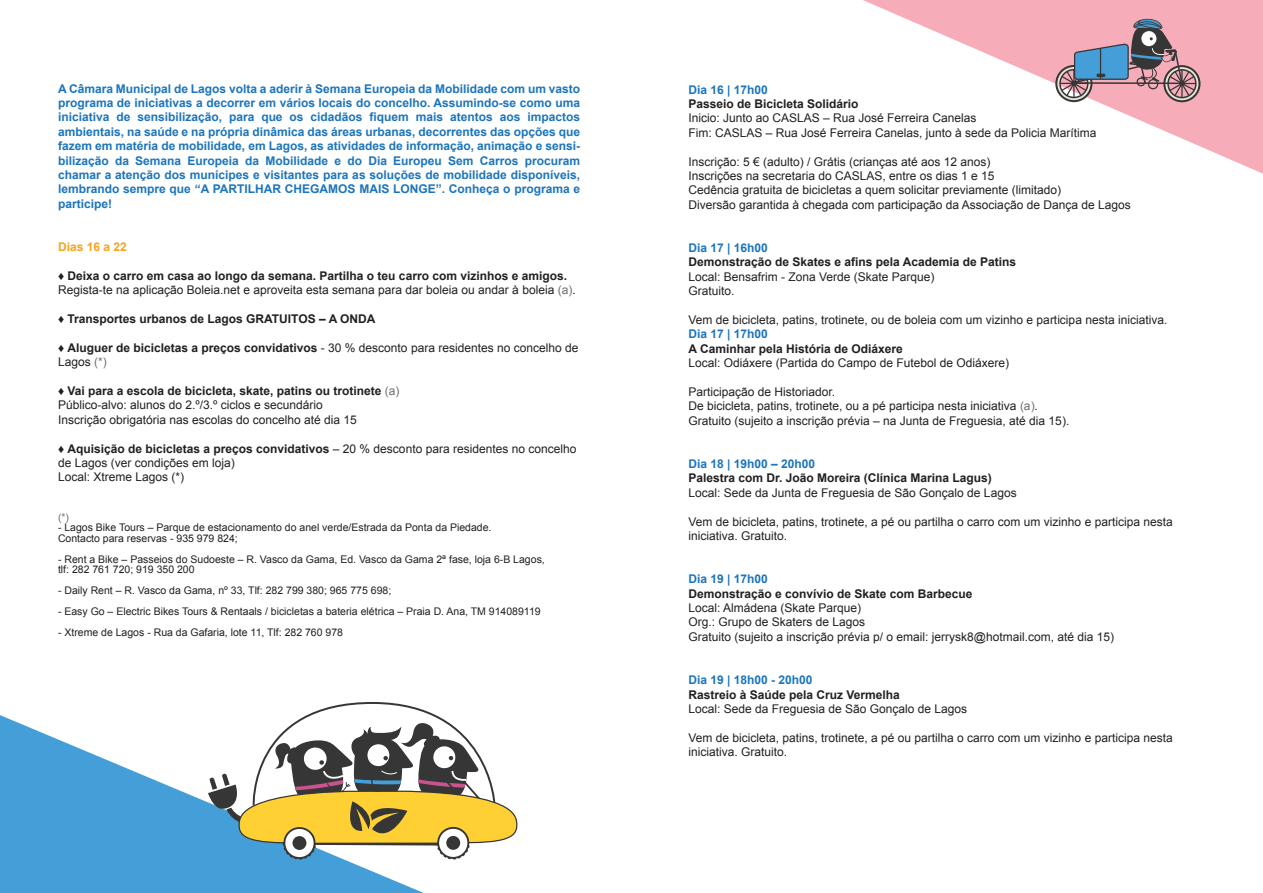
<style>
.page{position:relative;width:1263px;height:893px;background:#fff}
.page>*{position:absolute;margin:0;border:0;box-sizing:border-box;transform-origin:0 0}
.t1{font:12px/14.4px "Arial";color:#231f20}
.t2{font:700 12px/14.4px "Arial";color:#1c75bc;text-align:justify}
.t3{font:700 12px "Arial";color:#231f20}
.t4{font:700 12px "Arial";color:#f6a31e}
.t5{font:10.5px/10.5px "Arial";color:#231f20}
.t6{font:10.5px "Arial";color:#6d6e71}
.s1{font-weight:700}
.s2{color:#6d6e71}
.s3{font-weight:400}
</style>
<div class="page">
<svg style="left:0;top:715px;width:424px;height:178px;fill:#449fd8"></svg>
<svg style="left:863px;top:0;width:400px;height:174px"></svg>
<div style="left:1163px;top:65px;width:37px;height:37px;border:2px solid #363636;border-radius:50%"></div>
<div style="left:1055px;top:65px;width:37px;height:37px;border:2px solid #363636;border-radius:50%"></div>
<svg style="left:1056px;top:19px;width:143px;height:82px;background:#b093a3"></svg>
<hr style="left:1100px;top:48px;width:1px;height:31px;background:#363636">
<svg style="left:208px;top:702px;width:309px;height:160px"></svg>
<div style="left:285px;top:829px;width:29px;height:28px;background:#fff;border-radius:50%"></div>
<div style="left:439px;top:829px;width:28px;height:28px;background:#fff;border-radius:50%"></div>
<div style="left:292px;top:836px;width:14px;height:14px;background:#353635;border-radius:50%"></div>
<div style="left:446px;top:836px;width:14px;height:14px;background:#353635;border-radius:50%"></div>
<p class="t2" style="left:58px;top:81px;width:524px">A Câmara Municipal de Lagos volta a aderir à Semana Europeia da Mobilidade com um vasto programa de iniciativas a decorrer em vários locais do concelho. Assumindo-se como uma iniciativa de sensibilização, para que os cidadãos fiquem mais atentos aos impactos ambientais, na saúde e na própria dinâmica das áreas urbanas, decorrentes das opções que fazem em matéria de mobilidade, em Lagos, as atividades de informação, animação e sensi&shy;bilização da Semana Europeia da Mobilidade e do Dia Europeu Sem Carros procuram chamar a atenção dos munícipes e visitantes para as soluções de mobilidade disponíveis, lembrando sempre que “A PARTILHAR CHEGAMOS MAIS LONGE”. Conheça o programa e participe!</p>
<p class="t4" style="left:58px;top:238px;width:70px">Dias 16 a 22</p>
<p class="t1" style="left:58px;top:268px;width:519px">♦ <span class="s1">Deixa o carro em casa ao longo da semana. Partilha o teu carro com vizinhos e amigos.<br></span>Regista-te na aplicação Boleia.net e aproveita esta semana para dar boleia ou andar à boleia <span class="s2">(a)</span>.</p>
<p class="t3" style="left:58px;top:310px;width:319px"><span class="s3">♦</span> Transportes urbanos de Lagos GRATUITOS – A ONDA</p>
<p class="t1" style="left:58px;top:340px;width:522px">♦ <span class="s1">Aluguer de bicicletas a preços convidativos</span> - 30 % desconto para residentes no concelho de<br>Lagos <span class="s2">(*)</span></p>
<p class="t1" style="left:58px;top:383px;width:343px">♦ <span class="s1">Vai para a escola de bicicleta, skate, patins ou trotinete</span> <span class="s2">(a)<br></span>Público-alvo: alunos do 2.º/3.º ciclos e secundário<br>Inscrição obrigatória nas escolas do concelho até dia 15</p>
<p class="t1" style="left:58px;top:441px;width:520px">♦ <span class="s1">Aquisição de bicicletas a preços convidativos</span> – 20 % desconto para residentes no concelho de Lagos (ver condições em loja)<br>Local: Xtreme Lagos (*)</p>
<p class="t6" style="left:58px;top:510px;width:13px">(*)</p>
<p class="t5" style="left:58px;top:522px;width:435px">- Lagos Bike Tours – Parque de estacionamento do anel verde/Estrada da Ponta da Piedade.<br>Contacto para reservas - 935 979 824;</p>
<p class="t5" style="left:58px;top:554px;width:488px">- Rent a Bike – Passeios do Sudoeste – R. Vasco da Gama, Ed. Vasco da Gama 2ª fase, loja 6-B Lagos, tlf: 282 761 720; 919 350 200</p>
<p class="t5" style="left:58px;top:585px;width:335px">- Daily Rent – R. Vasco da Gama, nº 33, Tlf: 282 799 380; 965 775 698;</p>
<p class="t5" style="left:58px;top:606px;width:484px">- Easy Go – Electric Bikes Tours &amp; Rentaals / bicicletas a bateria elétrica – Praia D. Ana, TM 914089119</p>
<p class="t5" style="left:58px;top:627px;width:287px">- Xtreme de Lagos - Rua da Gafaria, lote 11, Tlf: 282 760 978</p>
<p class="t2" style="left:688px;top:82px;width:81px">Dia 16 | 17h00</p>
<p class="t3" style="left:688px;top:95px;width:172px">Passeio de Bicicleta Solidário</p>
<p class="t1" style="left:688px;top:111px;width:410px">Inicio: Junto ao CASLAS – Rua José Ferreira Canelas<br>Fim: CASLAS – Rua José Ferreira Canelas, junto à sede da Policia Marítima</p>
<p class="t1" style="left:688px;top:154px;width:444px">Inscrição: 5 € (adulto) / Grátis (crianças até aos 12 anos)<br>Inscrições na secretaria do CASLAS, entre os dias 1 e 15<br>Cedência gratuita de bicicletas a quem solicitar previamente (limitado)<br>Diversão garantida à chegada com participação da Associação de Dança de Lagos</p>
<p class="t2" style="left:688px;top:241px;width:81px">Dia 17 | 16h00</p>
<p class="t3" style="left:688px;top:254px;width:329px">Demonstração de Skates e afins pela Academia de Patins</p>
<p class="t1" style="left:688px;top:269px;width:248px">Local: Bensafrim - Zona Verde (Skate Parque)<br>Gratuito.</p>
<p class="t1" style="left:688px;top:313px;width:480px">Vem de bicicleta, patins, trotinete, ou de boleia com um vizinho e participa nesta iniciativa.</p>
<p class="t2" style="left:688px;top:327px;width:81px">Dia 17 | 17h00</p>
<p class="t3" style="left:688px;top:340px;width:216px">A Caminhar pela História de Odiáxere</p>
<p class="t1" style="left:688px;top:356px;width:322px">Local: Odiáxere (Partida do Campo de Futebol de Odiáxere)</p>
<p class="t1" style="left:688px;top:385px;width:382px">Participação de Historiador.<br>De bicicleta, patins, trotinete, ou a pé participa nesta iniciativa <span class="s2">(a)</span>.<br>Gratuito (sujeito a inscrição prévia – na Junta de Freguesia, até dia 15).</p>
<p class="t2" style="left:688px;top:457px;width:128px">Dia 18 | 19h00 – 20h00</p>
<p class="t3" style="left:688px;top:470px;width:305px">Palestra com Dr. João Moreira (Clínica Marina Lagus)</p>
<p class="t1" style="left:688px;top:485px;width:330px">Local: Sede da Junta de Freguesia de São Gonçalo de Lagos</p>
<p class="t1" style="left:688px;top:514px;width:486px">Vem de bicicleta, patins, trotinete, a pé ou partilha o carro com um vizinho e participa nesta iniciativa. Gratuito.</p>
<p class="t2" style="left:688px;top:572px;width:81px">Dia 19 | 17h00</p>
<p class="t3" style="left:688px;top:585px;width:286px">Demonstração e convívio de Skate com Barbecue</p>
<p class="t1" style="left:688px;top:601px;width:427px">Local: Almádena (Skate Parque)<br>Org.: Grupo de Skaters de Lagos<br>Gratuito (sujeito a inscrição prévia p/ o email: jerrysk8@hotmail.com, até dia 15)</p>
<p class="t2" style="left:688px;top:673px;width:126px">Dia 19 | 18h00 - 20h00</p>
<p class="t3" style="left:688px;top:686px;width:213px">Rastreio à Saúde pela Cruz Vermelha</p>
<p class="t1" style="left:688px;top:701px;width:280px">Local: Sede da Freguesia de São Gonçalo de Lagos</p>
<p class="t1" style="left:688px;top:730px;width:486px">Vem de bicicleta, patins, trotinete, a pé ou partilha o carro com um vizinho e participa nesta iniciativa. Gratuito.</p>
</div>
